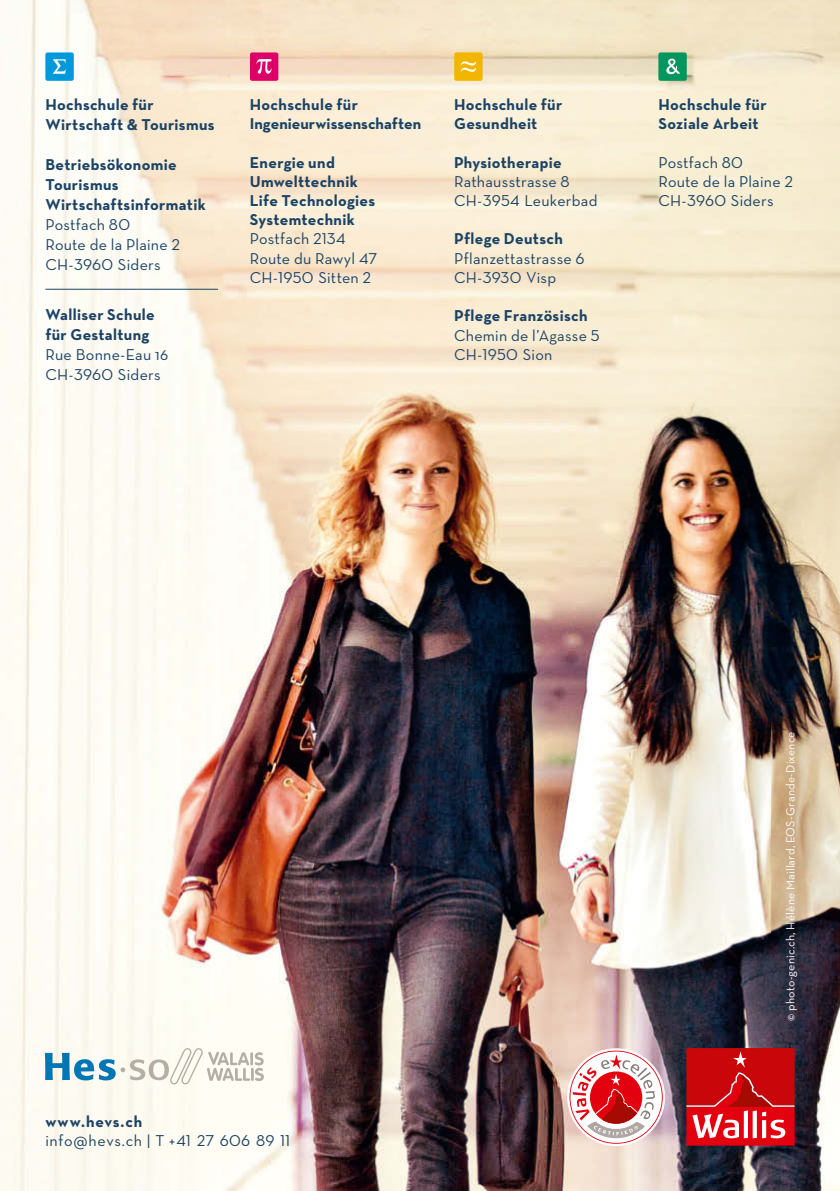
<style>
.page{position:relative;width:840px;height:1191px;background:#fff}
.page>*{position:absolute;margin:0;border:0;box-sizing:border-box;transform-origin:0 0}
.t1{font:700 16px/19.2px "Neutra Text";letter-spacing:.02em;color:#1c4364}
.t2{font:16px/19.2px "Neutra Text";letter-spacing:.015em;color:#1c4364}
.t3{font:16px/19px "Neutra Text";letter-spacing:.035em;color:#1c4364}
.t4{font:12px "Neutra Text";letter-spacing:.015em;color:#fff}
.s1{font-weight:400}
.s2{font-family:"Neutra Text Book Fractions";font-weight:400}
.s3{font-family:"Neutra Text Book Fractions"}
.s4{font-weight:700}
</style>
<div class="page">
<img style="left:0;top:0;width:839px;height:1191px">
<svg style="left:569px;top:1050px;width:93px;height:93px"></svg>
<div style="left:45px;top:52px;width:29px;height:29px;background:#0099db;border-radius:2px"></div>
<svg style="left:53px;top:59px;width:13px;height:15px"></svg>
<div style="left:250px;top:52px;width:28px;height:29px;background:#dc0069;border-radius:2px"></div>
<svg style="left:256px;top:59px;width:15px;height:15px"></svg>
<div style="left:454px;top:52px;width:28px;height:29px;background:#f2b600;border-radius:2px"></div>
<svg style="left:460px;top:61px;width:16px;height:11px"></svg>
<div style="left:658px;top:52px;width:28px;height:29px;background:#00965e;border-radius:2px"></div>
<svg style="left:666px;top:59px;width:13px;height:15px"></svg>
<svg style="left:45px;top:1048px;width:219px;height:36px"></svg>
<svg style="left:686px;top:1048px;width:108px;height:97px;background:#d32228"></svg>
<svg style="left:807px;top:1163px;width:5px;height:6px"></svg>
<img style="left:770px;top:717px;width:41px;height:317px">
<hr style="left:45px;top:289px;width:173px;height:1px;background:#1c4364">
<p class="t1" style="left:45px;top:94px;width:171px;line-height:20px">Hochschule für<br>Wirtschaft &amp; Tourismus</p>
<p class="t1" style="left:45px;top:154px;width:162px;line-height:20px">Betriebsökonomie<br>Tourismus<br>Wirtschaftsinformatik<br><span class="s1">Postfach</span> <span class="s2">80<br></span><span class="s1">Route de la Plaine</span> <span class="s2">2<br></span><span class="s1">CH-</span><span class="s2">3960</span> <span class="s1">Siders</span></p>
<p class="t1" style="left:45px;top:304px;width:111px;line-height:20px">Walliser Schule für Gestaltung</p>
<p class="t2" style="left:45px;top:344px;width:124px;line-height:20px">Rue Bonne-Eau 16<br>CH-<span class="s3">3960</span> Siders</p>
<p class="t1" style="left:249px;top:95px;width:173px">Hochschule für<br>Ingenieurwissenschaften</p>
<p class="t1" style="left:249px;top:152px;width:129px">Energie und<br>Umwelttechnik<br>Life Technologies<br>Systemtechnik<br><span class="s1">Postfach</span> <span class="s2">2134<br></span><span class="s1">Route du Rawyl</span> <span class="s2">47<br></span><span class="s1">CH-</span><span class="s2">1950</span> <span class="s1">Sitten</span> <span class="s2">2</span></p>
<p class="t1" style="left:454px;top:95px;width:110px">Hochschule für<br>Gesundheit</p>
<p class="t2" style="left:454px;top:152px;width:145px"><span class="s4">Physiotherapie<br></span>Rathausstrasse <span class="s3">8<br></span>CH-<span class="s3">3954</span> Leukerbad</p>
<p class="t2" style="left:454px;top:229px;width:132px"><span class="s4">Pflege Deutsch<br></span>Pflanzettastrasse <span class="s3">6<br></span>CH-<span class="s3">3930</span> Visp</p>
<p class="t2" style="left:454px;top:306px;width:147px"><span class="s4">Pflege Französisch<br></span>Chemin de l’Agasse <span class="s3">5<br></span>CH-<span class="s3">1950</span> Sion</p>
<p class="t1" style="left:658px;top:95px;width:110px">Hochschule für<br>Soziale Arbeit</p>
<p class="t2" style="left:658px;top:152px;width:136px">Postfach <span class="s3">80<br></span>Route de la Plaine <span class="s3">2<br></span>CH-<span class="s3">3960</span> Siders</p>
<p class="t3" style="left:45px;top:1111px;width:246px"><span class="s4">www.hevs.ch<br></span>info@hevs.ch | T +<span class="s3">41 27 606 89 11</span></p>
<p class="t4" style="left:782px;top:1020px;width:291px;rotate:-90deg">© photo-genic.ch, Hélène Maillard, EOS-Grande-Dixence</p>
</div>
